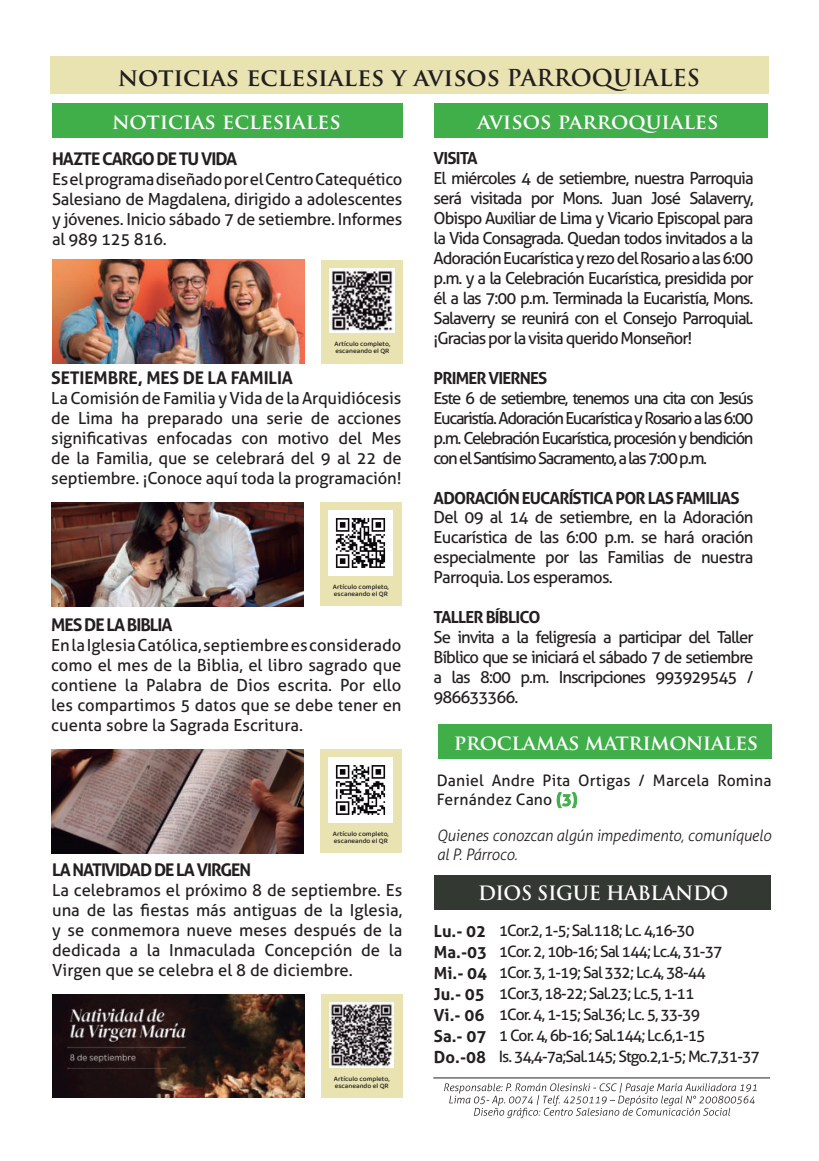
<style>
.page{position:relative;width:819px;height:1161px;background:#fff}
.page>*{position:absolute;margin:0;border:0;box-sizing:border-box;transform-origin:0 0}
.t1{font:700 24.5px "Trajan Pro";color:#231f20}
.t2{font:700 21px "Trajan Pro";letter-spacing:-.01em;color:#fff}
.t3{font:700 19.25px "Trajan Pro";letter-spacing:-.02em;color:#fff}
.t4{font:700 17.5px "Aller";letter-spacing:-.06em;color:#231f20}
.t5{font:700 17.5px "Aller";letter-spacing:-.01em;color:#231f20}
.t6{font:16.62px/19.9px "Aller";letter-spacing:-.04em;color:#231f20;text-align:justify}
.t7{font:700 16.62px "Aller";letter-spacing:-.05em;color:#231f20}
.t8{font:700 16.62px/21px "Aller";color:#231f20}
.t9{font:15.75px/21px "Aller";letter-spacing:-.06em;color:#231f20}
.t10{font:italic 300 15.75px/18.9px "Aller";letter-spacing:-.01em;color:#231f20;scale:.96 1}
.t11{font:15.75px/18.9px "Aller";letter-spacing:.01em;color:#231f20}
.t12{font:7px/7px "Baloo Bhaijaan 2";color:#231f20}
.s1{font-size:22.75px}
.s2{font-weight:700;color:#40ae49}
</style>
<div class="page">
<hr style="left:433px;top:1077px;width:337px;height:1px;background:#231f20">
<svg style="left:444px;top:1083px;width:312px;height:35px"></svg>
<div style="left:50px;top:56px;width:718px;height:38px;background:#e9e3b1"></div>
<div style="left:434px;top:103px;width:333px;height:35px;background:#40ae49"></div>
<div style="left:438px;top:724px;width:333px;height:35px;background:#40ae49"></div>
<div style="left:434px;top:875px;width:336px;height:35px;background:#333832"></div>
<div style="left:52px;top:103px;width:350px;height:35px;background:#40ae49"></div>
<img style="left:51px;top:502px;width:252px;height:104px">
<img style="left:53px;top:260px;width:252px;height:104px">
<div style="left:320px;top:502px;width:81px;height:104px;background:#e9e3b1"></div>
<div style="left:322px;top:260px;width:81px;height:104px;background:#e9e3b1"></div>
<img style="left:328px;top:511px;width:65px;height:64px">
<img style="left:330px;top:268px;width:64px;height:65px">
<img style="left:51px;top:749px;width:252px;height:104px">
<img style="left:52px;top:994px;width:252px;height:104px">
<div style="left:320px;top:749px;width:81px;height:104px;background:#e9e3b1"></div>
<div style="left:321px;top:994px;width:81px;height:104px;background:#e9e3b1"></div>
<img style="left:328px;top:758px;width:65px;height:64px">
<img style="left:329px;top:1002px;width:65px;height:65px">
<h1 class="t1" style="left:118px;top:62px;width:583px">noticias eclesiales y avisos <span class="s1">PARROQUIALES</span></h1>
<p class="t2" style="left:477px;top:108px;width:242px">avisos parroquiales</p>
<p class="t2" style="left:112px;top:108px;width:230px">noticias eclesiales</p>
<p class="t4" style="left:52px;top:149px;width:186px">HAZTE CARGO DE TU VIDA</p>
<p class="t6" style="left:52px;top:170px;width:352px">Es el programa diseñado por el Centro Catequético Salesiano de Magdalena, dirigido a adolescentes y jóvenes. Inicio sábado 7 de setiembre. Informes al 989 125 816.</p>
<p class="t12" style="left:334px;top:341px;width:57px">Artículo completo, escaneando el QR</p>
<p class="t5" style="left:51px;top:368px;width:243px">SETIEMBRE, MES DE LA FAMILIA</p>
<p class="t6" style="left:51px;top:389px;width:352px">La Comisión de Familia y Vida de la Arquidiócesis de Lima ha preparado una serie de acciones significativas enfocadas con motivo del Mes de la Familia, que se celebrará del 9 al 22 de septiembre. ¡Conoce aquí toda la programación!</p>
<p class="t12" style="left:333px;top:584px;width:57px">Artículo completo, escaneando el QR</p>
<p class="t4" style="left:51px;top:615px;width:123px">MES DE LA BIBLIA</p>
<p class="t6" style="left:51px;top:636px;width:352px">En la Iglesia Católica, septiembre es considerado como el mes de la Biblia, el libro sagrado que contiene la Palabra de Dios escrita. Por ello les compartimos 5 datos que se debe tener en cuenta sobre la Sagrada Escritura.</p>
<p class="t12" style="left:333px;top:831px;width:57px">Artículo completo, escaneando el QR</p>
<p class="t4" style="left:52px;top:860px;width:200px">LA NATIVIDAD DE LA VIRGEN</p>
<p class="t6" style="left:52px;top:881px;width:352px">La celebramos el próximo 8 de septiembre. Es una de las fiestas más antiguas de la Iglesia, y se conmemora nueve meses después de la dedicada a la Inmaculada Concepción de la Virgen que se celebra el 8 de diciembre.</p>
<p class="t12" style="left:334px;top:1075px;width:57px">Artículo completo, escaneando el QR</p>
<p class="t7" style="left:433px;top:149px;width:46px">VISITA</p>
<p class="t6" style="left:433px;top:169px;width:321px">El miércoles 4 de setiembre, nuestra Parroquia será visitada por Mons. Juan José Salaverry, Obispo Auxiliar de Lima y Vicario Episcopal para la Vida Consagrada. Quedan todos invitados a la Adoración Eucarística y rezo del Rosario a las 6:00 p.m. y a la Celebración Eucarística, presidida por él a las 7:00 p.m. Terminada la Eucaristía, Mons.<br>Salaverry se reunirá con el Consejo Parroquial. ¡Gracias por la visita querido Monseñor!</p>
<p class="t7" style="left:433px;top:368px;width:115px">PRIMER VIERNES</p>
<p class="t6" style="left:433px;top:388px;width:321px">Este 6 de setiembre, tenemos una cita con Jesús Eucaristía. Adoración Eucarística y Rosario a las 6:00 p.m. Celebración Eucarística, procesión y bendición con el Santísimo Sacramento, a las 7:00 p.m.</p>
<p class="t7" style="left:433px;top:488px;width:307px">ADORACIÓN EUCARÍSTICA POR LAS FAMILIAS</p>
<p class="t6" style="left:433px;top:508px;width:321px">Del 09 al 14 de setiembre, en la Adoración Eucarística de las 6:00 p.m. se hará oración especialmente por las Familias de nuestra Parroquia. Los esperamos.</p>
<p class="t7" style="left:433px;top:608px;width:108px">TALLER BÍBLICO</p>
<p class="t6" style="left:433px;top:628px;width:321px">Se invita a la feligresía a participar del Taller Bíblico que se iniciará el sábado 7 de setiembre a las 8:00 p.m. Inscripciones 993929545 / 986633366.</p>
<p class="t2" style="left:454px;top:729px;width:306px">proclamas matrimoniales</p>
<p class="t11" style="left:436px;top:771px;width:336px">Daniel Andre Pita Ortigas / Marcela Romina<br>Fernández Cano <span class="s2">(3)</span></p>
<p class="t10" style="left:436px;top:828px;width:350px">Quienes conozcan algún impedimento, comuníquelo al P. Párroco.</p>
<p class="t3" style="left:478px;top:881px;width:252px">DIOS SIGUE HABLANDO</p>
<p class="t8" style="left:434px;top:921px;width:55px">Lu.- 02<br>Ma.-03<br>Mi.- 04<br>Ju.- 05<br>Vi.- 06<br>Sa.- 07<br>Do.-08</p>
<p class="t9" style="left:498px;top:920px;width:263px">1Cor.2, 1-5; Sal.118; Lc. 4,16-30<br>1Cor. 2, 10b-16; Sal 144; Lc.4, 31-37<br>1Cor. 3, 1-19; Sal 332; Lc.4, 38-44<br>1Cor.3, 18-22; Sal.23; Lc.5, 1-11<br>1Cor. 4, 1-15; Sal.36; Lc. 5, 33-39<br>1 Cor. 4, 6b-16; Sal.144; Lc.6,1-15<br>Is. 34,4-7a;Sal.145; Stgo.2,1-5; Mc.7,31-37</p>
</div>
